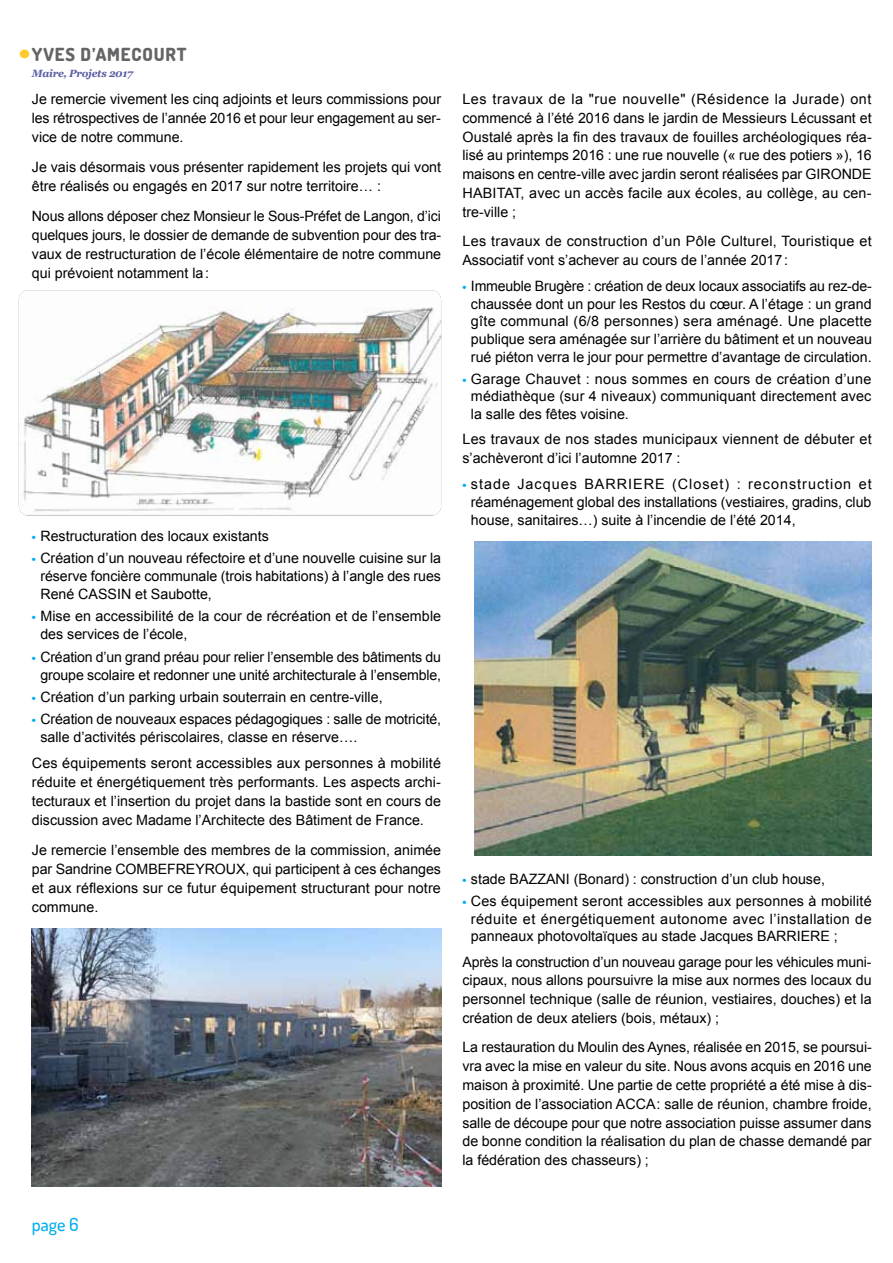
<style>
.page{position:relative;width:893px;height:1263px;background:#fff}
.page>*{position:absolute;margin:0;border:0;box-sizing:border-box;transform-origin:0 0}
.t1{font:800 18px "Dosis";letter-spacing:.05em;color:#636466}
.t2{font:500 18px "Dosis";color:#00aeef}
.t3{font:14.25px/18.8px "Arial";color:#000;text-align:justify}
.t4{font:14.25px/18.8px "Arial";letter-spacing:.02em;color:#000}
.t5{font:italic 700 10.5px "Georgia";letter-spacing:-.025em;color:#595ca2}
.s1{font-size:33px;color:#ffca2b}
.s2{font-family:"Dosis";font-weight:800;font-size:12px;color:#00aeef}
</style>
<div class="page">
<img style="left:19px;top:290px;width:422px;height:225px">
<img style="left:32px;top:928px;width:409px;height:258px">
<img style="left:474px;top:541px;width:398px;height:315px">
<p class="t1" style="left:19px;top:43px;width:169px"><span class="s1">•</span> YVES D’AMECOURT</p>
<p class="t5" style="left:32px;top:67px;width:103px">Maire, Projets 2017</p>
<p class="t3" style="left:32px;top:89px;width:411px;line-height:19.2px">Je remercie vivement les cinq adjoints et leurs commissions pour les rétrospectives de l’année 2016 et pour leur engagement au ser&shy;vice de notre commune.</p>
<p class="t3" style="left:32px;top:158px;width:411px">Je vais désormais vous présenter rapidement les projets qui vont être réalisés ou engagés en 2017 sur notre territoire… :</p>
<p class="t3" style="left:32px;top:206px;width:411px">Nous allons déposer chez Monsieur le Sous-Préfet de Langon, d’ici quelques jours, le dossier de demande de subvention pour des tra&shy;vaux de restructuration de l’école élémentaire de notre commune qui prévoient notamment la:</p>
<p class="t3" style="left:32px;top:527px;width:239px"><span class="s2">•</span> Restructuration des locaux existants</p>
<p class="t3" style="left:40px;top:549px;width:402px;line-height:18px;text-indent:-9px"><span class="s2">•</span> Création d’un nouveau réfectoire et d’une nouvelle cuisine sur la réserve foncière communale (trois habitations) à l’angle des rues René CASSIN et Saubotte,</p>
<p class="t3" style="left:40px;top:608px;width:402px;line-height:18px;text-indent:-9px"><span class="s2">•</span> Mise en accessibilité de la cour de récréation et de l’ensemble des services de l’école,</p>
<p class="t3" style="left:32px;top:648px;width:411px;line-height:18px;text-align:center"><span class="s2">•</span> Création d’un grand préau pour relier l’ensemble des bâtiments du groupe scolaire et redonner une unité architecturale à l’ensemble,</p>
<p class="t3" style="left:32px;top:688px;width:352px"><span class="s2">•</span> Création d’un parking urbain souterrain en centre-ville,</p>
<p class="t3" style="left:40px;top:710px;width:402px;line-height:18px;text-indent:-9px"><span class="s2">•</span> Création de nouveaux espaces pédagogiques : salle de motricité, salle d’activités périscolaires, classe en réserve….</p>
<p class="t3" style="left:32px;top:753px;width:411px">Ces équipements seront accessibles aux personnes à mobilité réduite et énergétiquement très performants. Les aspects archi&shy;tecturaux et l’insertion du projet dans la bastide sont en cours de discussion avec Madame l’Architecte des Bâtiment de France.</p>
<p class="t3" style="left:32px;top:840px;width:411px">Je remercie l’ensemble des membres de la commission, animée par Sandrine COMBEFREYROUX, qui participent à ces échanges et aux réflexions sur ce futur équipement structurant pour notre commune.</p>
<p class="t2" style="left:32px;top:1213px;width:48px">page 6</p>
<p class="t3" style="left:462px;top:90px;width:411px">Les travaux de la "rue nouvelle" (Résidence la Jurade) ont commencé à l’été 2016 dans le jardin de Messieurs Lécussant et Oustalé après la fin des travaux de fouilles archéologiques réa&shy;lisé au printemps 2016 : une rue nouvelle (« rue des potiers »), 16 maisons en centre-ville avec jardin seront réalisées par GIRONDE HABITAT, avec un accès facile aux écoles, au collège, au cen&shy;tre-ville ;</p>
<p class="t4" style="left:462px;top:232px;width:411px">Les travaux de construction d’un Pôle Culturel, Touristique et<br>Associatif vont s’achever au cours de l’année 2017:</p>
<p class="t3" style="left:462px;top:277px;width:411px;line-height:17.7px;text-align:center"><span class="s2">•</span> Immeuble Brugère : création de deux locaux associatifs au rez-de&shy;chaussée dont un pour les Restos du cœur. A l’étage : un grand gîte communal (6/8 personnes) sera aménagé. Une placette publique sera aménagée sur l’arrière du bâtiment et un nouveau rué piéton verra le jour pour permettre d’avantage de circulation.</p>
<p class="t3" style="left:471px;top:370px;width:402px;line-height:17.7px;text-indent:-9px"><span class="s2">•</span> Garage Chauvet : nous sommes en cours de création d’une médiathèque (sur 4 niveaux) communiquant directement avec la salle des fêtes voisine.</p>
<p class="t4" style="left:462px;top:430px;width:411px">Les travaux de nos stades municipaux viennent de débuter et s’achèveront d’ici l’automne 2017 :</p>
<p class="t3" style="left:471px;top:476px;width:402px;line-height:17.7px;text-indent:-9px"><span class="s2">•</span> stade Jacques BARRIERE (Closet) : reconstruction et réaménagement global des installations (vestiaires, gradins, club house, sanitaires…) suite à l’incendie de l’été 2014,</p>
<p class="t3" style="left:462px;top:870px;width:364px"><span class="s2">•</span> stade BAZZANI (Bonard) : construction d’un club house,</p>
<p class="t3" style="left:471px;top:892px;width:402px;line-height:17.7px;text-indent:-9px"><span class="s2">•</span> Ces équipement seront accessibles aux personnes à mobilité réduite et énergétiquement autonome avec l’installation de panneaux photovoltaïques au stade Jacques BARRIERE ;</p>
<p class="t3" style="left:462px;top:952px;width:411px">Après la construction d’un nouveau garage pour les véhicules muni&shy;cipaux, nous allons poursuivre la mise aux normes des locaux du personnel technique (salle de réunion, vestiaires, douches) et la création de deux ateliers (bois, métaux) ;</p>
<p class="t3" style="left:462px;top:1038px;width:411px">La restauration du Moulin des Aynes, réalisée en 2015, se poursui&shy;vra avec la mise en valeur du site. Nous avons acquis en 2016 une maison à proximité. Une partie de cette propriété a été mise à dis&shy;position de l’association ACCA: salle de réunion, chambre froide, salle de découpe pour que notre association puisse assumer dans de bonne condition la réalisation du plan de chasse demandé par la fédération des chasseurs) ;</p>
</div>
